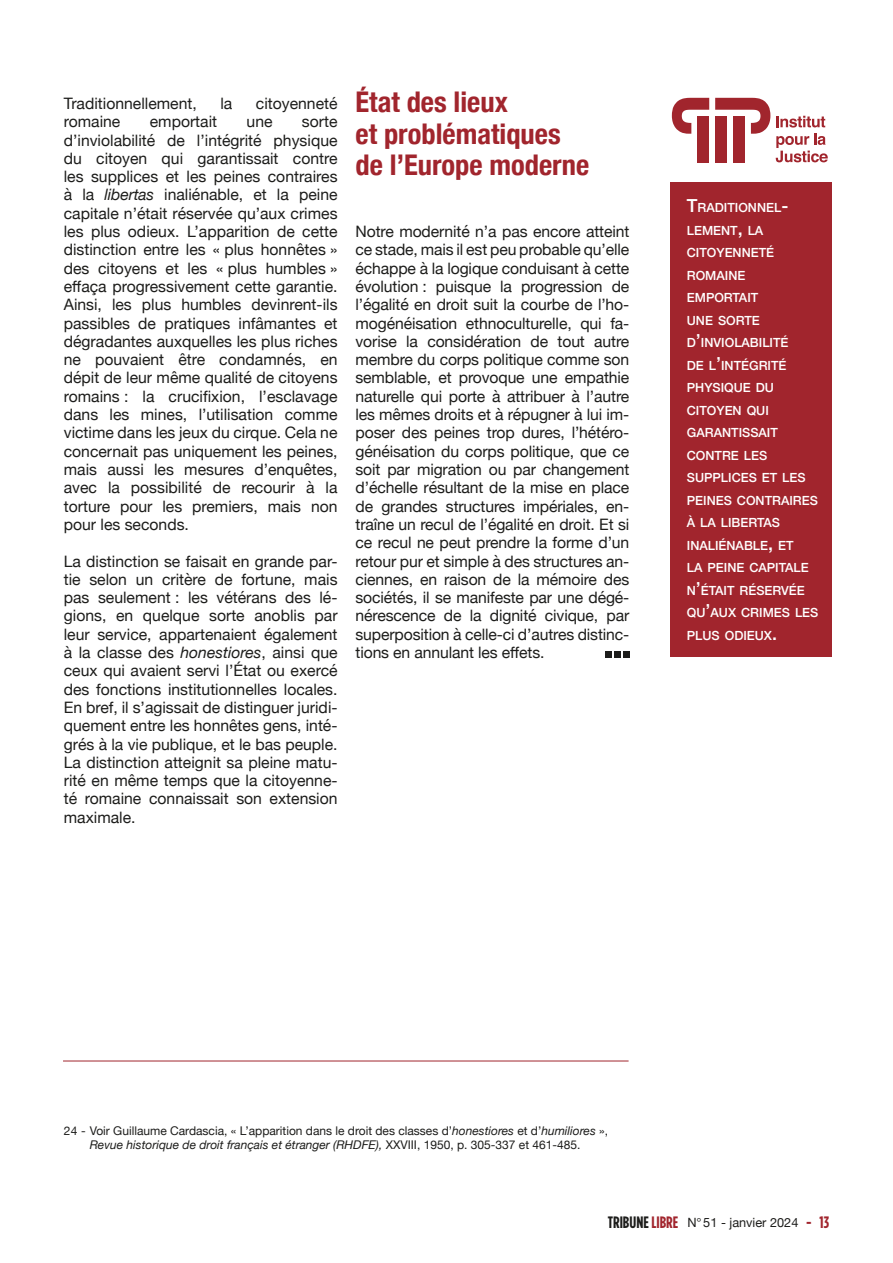
<style>
.page{position:relative;width:893px;height:1263px;background:#fff}
.page>*{position:absolute;margin:0;border:0;box-sizing:border-box;transform-origin:0 0}
.t1{font:700 condensed 28.5px/31.5px "Helvetica Neue";color:#a1252d}
.t2{font:15.75px/18.3px "Helvetica Neue";color:#1d1d1b;text-align:justify}
.t3{font:12.75px "Helvetica Neue";color:#1d1d1b}
.t4{font:500 12.6px/22.5px "Helvetica Neue";color:#fff}
.t5{font:12px/14.4px "Helvetica Neue";color:#1d1d1b;text-align:center}
.s1{font-style:italic}
.s2{font-size:18px}
.s3{font-family:"Gotham Condensed";font-weight:700;font-size:16.5px}
.s4{font-family:"Gotham Condensed";font-weight:700;font-size:16.5px;color:#a1252d}
</style>
<div class="page">
<svg style="left:776px;top:116px;width:52px;height:46px"></svg>
<div style="left:715px;top:116px;width:12px;height:46px;background:#a1252d"></div>
<div style="left:733px;top:116px;width:12px;height:46px;background:#a1252d"></div>
<div style="left:697px;top:116px;width:12px;height:46px;background:#a1252d"></div>
<svg style="left:672px;top:98px;width:37px;height:36px"></svg>
<svg style="left:715px;top:98px;width:55px;height:36px"></svg>
<hr style="left:63px;top:1061px;width:566px;height:1px;background:#a1252d">
<div style="left:605px;top:651px;width:7px;height:7px;background:#1d1d1b"></div>
<div style="left:614px;top:651px;width:6px;height:7px;background:#1d1d1b"></div>
<div style="left:623px;top:651px;width:6px;height:7px;background:#1d1d1b"></div>
<div style="left:670px;top:182px;width:161px;height:475px;background:#a1252d"></div>
<p class="t2" style="left:64px;top:95px;width:135px">Traditionnellement,</p>
<p class="t2" style="left:220px;top:95px;width:13px">la</p>
<p class="t2" style="left:256px;top:95px;width:83px">citoyenneté</p>
<p class="t2" style="left:64px;top:113px;width:58px">romaine</p>
<p class="t2" style="left:150px;top:113px;width:69px">emportait</p>
<p class="t2" style="left:247px;top:113px;width:27px">une</p>
<p class="t2" style="left:64px;top:113px;width:275px;text-indent:238px">sorte d’inviolabilité de l’intégrité physique du citoyen qui garantissait contre les supplices et les peines contraires à la <span class="s1">libertas</span> inaliénable, et la peine capitale n’était réservée qu’aux crimes les plus odieux. L’apparition de cette distinction entre les « plus honnêtes » des citoyens et les « plus humbles » effaça progressivement cette garantie.<br>Ainsi, les plus humbles devinrent-ils passibles de pratiques infâmantes et dégradantes auxquelles les plus riches ne pouvaient être condamnés, en dépit de leur même qualité de citoyens romains : la crucifixion, l’esclavage dans les mines, l’utilisation comme victime dans les jeux du cirque. Cela ne concernait pas uniquement les peines, mais aussi les mesures d’enquêtes, avec la possibilité de recourir à la torture pour les premiers, mais non pour les seconds.</p>
<p class="t2" style="left:64px;top:553px;width:275px">La distinction se faisait en grande par&shy;tie selon un critère de fortune, mais pas seulement : les vétérans des lé&shy;gions, en quelque sorte anoblis par leur service, appartenaient également à la classe des <span class="s1">honestiores</span>, ainsi que ceux qui avaient servi l’État ou exercé des fonctions institutionnelles locales.<br>En bref, il s’agissait de distinguer juridi&shy;quement entre les honnêtes gens, inté&shy;grés à la vie publique, et le bas peuple.<br>La distinction atteignit sa pleine matu&shy;rité en même temps que la citoyenne&shy;té romaine connaissait son extension maximale.</p>
<h1 class="t1" style="left:356px;top:85px;width:235px">État des lieux<br>et problématiques de l’Europe moderne</h1>
<p class="t2" style="left:356px;top:223px;width:275px">Notre modernité n’a pas encore atteint ce stade, mais il est peu probable qu’elle échappe à la logique conduisant à cette évolution : puisque la progression de l’égalité en droit suit la courbe de l’ho&shy;mogénéisation ethnoculturelle, qui fa&shy;vorise la considération de tout autre membre du corps politique comme son semblable, et provoque une empathie naturelle qui porte à attribuer à l’autre les mêmes droits et à répugner à lui im&shy;poser des peines trop dures, l’hétéro&shy;généisation du corps politique, que ce soit par migration ou par changement d’échelle résultant de la mise en place de grandes structures impériales, en&shy;traîne un recul de l’égalité en droit. Et si ce recul ne peut prendre la forme d’un retour pur et simple à des structures an&shy;ciennes, en raison de la mémoire des sociétés, il se manifeste par une dégé&shy;nérescence de la dignité civique, par superposition à celle-ci d’autres distinc&shy;tions en annulant les effets.</p>
<p class="t4" style="left:687px;top:196px;width:133px"><span class="s2">T</span>RADITIONNEL<span class="s2">-<br></span>LEMENT<span class="s2">,</span> LA<br>CITOYENNETÉ<br>ROMAINE<br>EMPORTAIT<br>UNE SORTE<br>D<span class="s2">’</span>INVIOLABILITÉ<br>DE L<span class="s2">’</span>INTÉGRITÉ<br>PHYSIQUE DU<br>CITOYEN QUI<br>GARANTISSAIT<br>CONTRE LES<br>SUPPLICES ET LES<br>PEINES CONTRAIRES<br>À LA LIBERTAS<br>INALIÉNABLE<span class="s2">,</span> ET<br>LA PEINE CAPITALE<br>N<span class="s2">’</span>ÉTAIT RÉSERVÉE<br>QU<span class="s2">’</span>AUX CRIMES LES<br>PLUS ODIEUX<span class="s2">.</span></p>
<p class="t5" style="left:64px;top:1124px;width:546px">24 - Voir Guillaume Cardascia, « L’apparition dans le droit des classes d’<span class="s1">honestiores</span> et d’<span class="s1">humiliores</span> »,<br><span class="s1">Revue historique de droit français et étranger (RHDFE),</span> XXVIII, 1950, p. 305-337 et 461-485.</p>
<p class="t3" style="left:608px;top:1214px;width:223px"><span class="s3">TRIBUNE</span> <span class="s4">LIBRE</span> N°51 - janvier 2024 <span class="s4">- 13</span></p>
</div>
